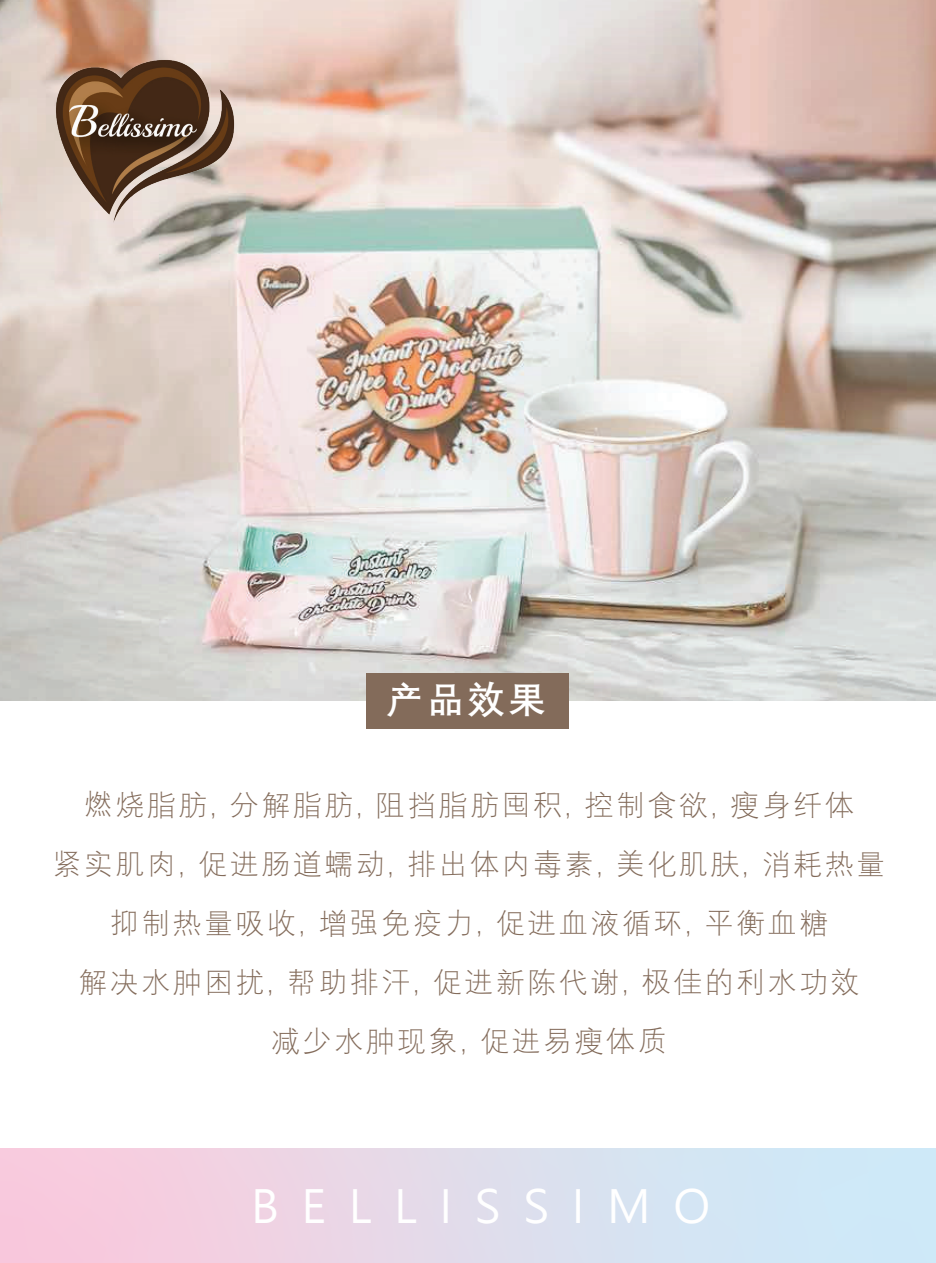
<style>
.page{position:relative;width:936px;height:1263px;background:#fff}
.page>*{position:absolute;margin:0;border:0;box-sizing:border-box;transform-origin:0 0}
.t1{font:45.15px "Microsoft Jheng Hei UI Regular";letter-spacing:.5em;color:#fff}
.t2{font:700 36.9px "Deng Xian";color:#fff}
.t3{font:300 28.65px/59.1px "Deng Xian";letter-spacing:.1em;color:#836b5a;text-align:center}
</style>
<div class="page">
<div style="left:0;top:0;width:935px;height:1263px;background:linear-gradient(to right,#fcc9db,#c9edfb)"></div>
<img style="left:0;top:0;width:935px;height:700px">
<div style="left:0;top:700px;width:935px;height:447px;background:#fff"></div>
<div style="left:367px;top:673px;width:202px;height:55px;background:#836b5a"></div>
<img style="left:40px;top:43px;width:209px;height:193px">
<p class="t2" style="left:386px;top:675px;width:160px">产品效果</p>
<p class="t3" style="left:53px;top:774px;width:834px">燃烧脂肪, 分解脂肪, 阻挡脂肪囤积, 控制食欲, 瘦身纤体<br>紧实肌肉, 促进肠道蠕动, 排出体内毒素, 美化肌肤, 消耗热量抑制热量吸收, 增强免疫力, 促进血液循环, 平衡血糖<br>解决水肿困扰, 帮助排汗, 促进新陈代谢, 极佳的利水功效<br>减少水肿现象, 促进易瘦体质</p>
<h1 class="t1" style="left:251px;top:1178px;width:460px">BELLISSIMO</h1>
</div>
